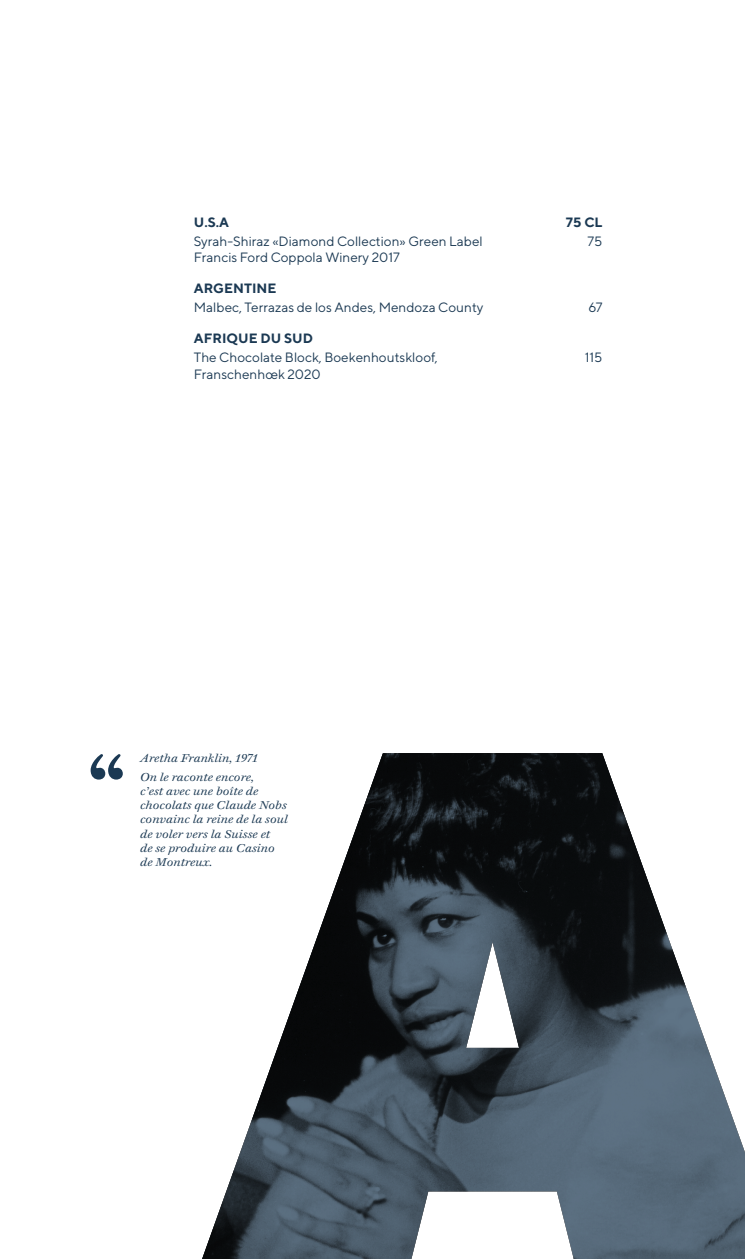
<style>
.page{position:relative;width:745px;height:1259px;background:#fff}
.page>*{position:absolute;margin:0;border:0;box-sizing:border-box;transform-origin:0 0}
.t1{font:700 66px "Walbaum 12 pt";color:#1b3953}
.MJC-MTX_BOISSON_Texte_FR_2col{font:13.5px "TT Norms";color:#1b3953}
.MJC-MTX_BOISSON_Pays{font:700 13.5px "TT Norms";color:#1b3953}
.MJC-MTX_Info_Anecdote{font:italic 300 11.25px/14.2px "Walbaum 12 pt";color:#1b3953}
</style>
<div class="page">
<svg style="left:202px;top:753px;width:542px;height:506px"></svg>
<p class="MJC-MTX_BOISSON_Pays" style="left:194px;top:214px;width:37px">U.S.A</p>
<p class="MJC-MTX_BOISSON_Pays" style="left:565px;top:214px;width:38px">75 CL</p>
<p class="MJC-MTX_BOISSON_Texte_FR_2col" style="left:194px;top:232px;width:290px">Syrah-Shiraz «Diamond Collection» Green Label</p>
<p class="MJC-MTX_BOISSON_Texte_FR_2col" style="left:587px;top:232px;width:16px">75</p>
<p class="MJC-MTX_BOISSON_Texte_FR_2col" style="left:194px;top:249px;width:207px">Francis Ford Coppola Winery 2017</p>
<p class="MJC-MTX_BOISSON_Pays" style="left:194px;top:280px;width:84px">ARGENTINE</p>
<p class="MJC-MTX_BOISSON_Texte_FR_2col" style="left:194px;top:299px;width:291px">Malbec, Terrazas de los Andes, Mendoza County</p>
<p class="MJC-MTX_BOISSON_Texte_FR_2col" style="left:588px;top:299px;width:16px">67</p>
<p class="MJC-MTX_BOISSON_Pays" style="left:194px;top:330px;width:121px">AFRIQUE DU SUD</p>
<p class="MJC-MTX_BOISSON_Texte_FR_2col" style="left:194px;top:349px;width:245px">The Chocolate Block, Boekenhoutskloof,</p>
<p class="MJC-MTX_BOISSON_Texte_FR_2col" style="left:584px;top:349px;width:19px">115</p>
<p class="MJC-MTX_BOISSON_Texte_FR_2col" style="left:194px;top:365px;width:128px">Franschenhœk 2020</p>
<p class="t1" style="left:88px;top:719px;width:38px">“</p>
<p class="MJC-MTX_Info_Anecdote" style="left:140px;top:749px;width:119px">Aretha Franklin, 1971</p>
<p class="MJC-MTX_Info_Anecdote" style="left:140px;top:768px;width:149px">On le raconte encore,<br>c’est avec une boîte de chocolats que Claude Nobs convainc la reine de la soul de voler vers la Suisse et<br>de se produire au Casino de Montreux.</p>
</div>
